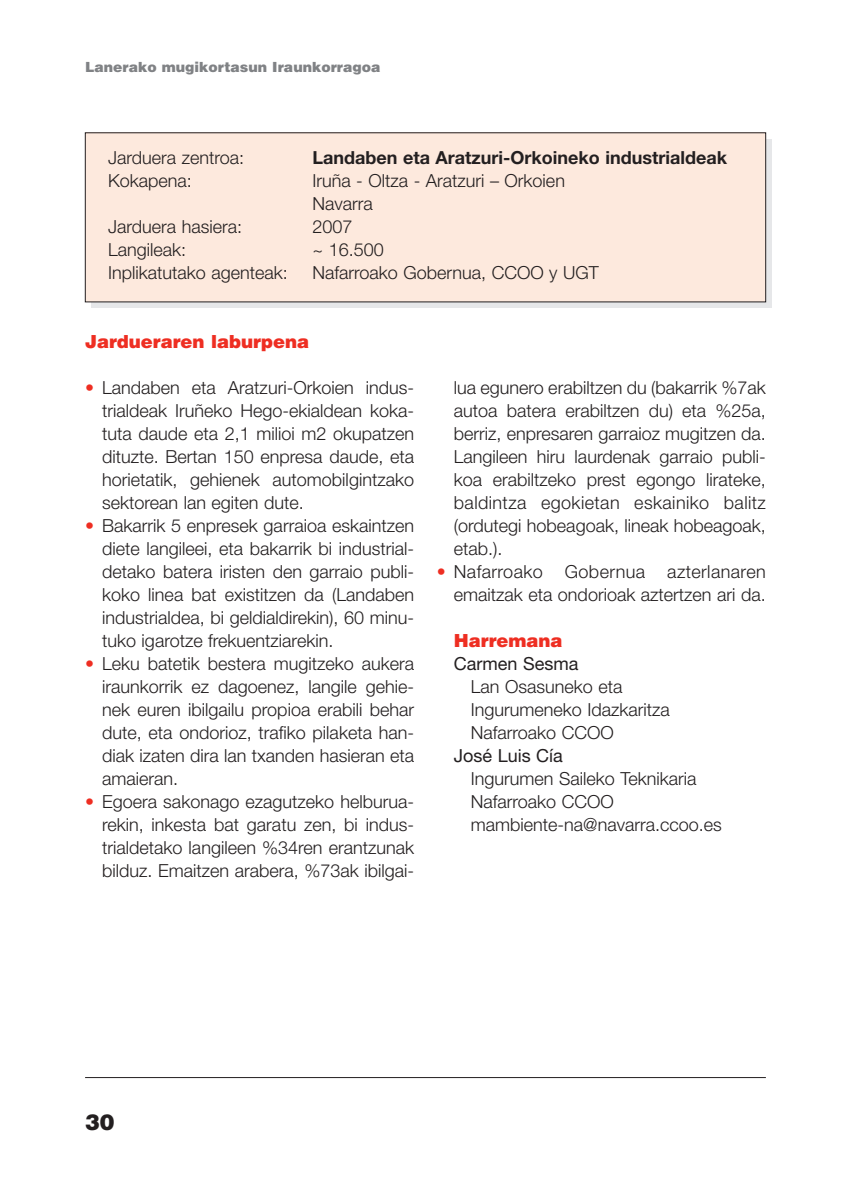
<style>
.page{position:relative;width:851px;height:1191px;background:#fff}
.page>*{position:absolute;margin:0;border:0;box-sizing:border-box;transform-origin:0 0}
.t1{font:900 22px "Helvetica";color:#231f20}
.t2{font:300 18px/23px "Helvetica Neue";color:#231f20;text-align:justify}
.t3{font:700 18px "Helvetica Neue";color:#231f20}
.t4{font:900 18px "Helvetica";color:#ee2e22}
.t5{font:18px "Helvetica Neue";color:#231f20}
.t6{font:900 14px "Helvetica";color:#808285}
.s1{color:#ee2e22}
</style>
<div class="page">
<svg style="left:91px;top:140px;width:680px;height:168px;background:#d5d5d7"></svg>
<div style="left:85px;top:133px;width:680px;height:169px;background:#fde9dd"></div>
<hr style="left:85px;top:1077px;width:680px;height:1px;background:#231f20">
<p class="t6" style="left:85px;top:59px;width:297px">Lanerako mugikortasun Iraunkorragoa</p>
<p class="t2" style="left:108px;top:146px;width:137px">Jarduera zentroa:</p>
<p class="t3" style="left:312px;top:146px;width:416px">Landaben eta Aratzuri-Orkoineko industrialdeak</p>
<p class="t2" style="left:108px;top:169px;width:85px">Kokapena:</p>
<p class="t2" style="left:312px;top:169px;width:254px">Iruña - Oltza - Aratzuri – Orkoien<br>Navarra</p>
<p class="t2" style="left:108px;top:215px;width:135px">Jarduera hasiera:</p>
<p class="t2" style="left:312px;top:215px;width:42px">2007</p>
<p class="t2" style="left:108px;top:238px;width:80px">Langileak:</p>
<p class="t2" style="left:312px;top:238px;width:73px">~ 16.500</p>
<p class="t2" style="left:108px;top:261px;width:181px">Inplikatutako agenteak:</p>
<p class="t2" style="left:312px;top:261px;width:288px">Nafarroako Gobernua, CCOO y UGT</p>
<p class="t4" style="left:85px;top:331px;width:225px">Jardueraren laburpena</p>
<p class="t2" style="left:102px;top:376px;width:313px;text-indent:-17px"><span class="s1">•</span> Landaben eta Aratzuri-Orkoien indus&shy;trialdeak Iruñeko Hego-ekialdean koka&shy;tuta daude eta 2,1 milioi m2 okupatzen dituzte. Bertan 150 enpresa daude, eta horietatik, gehienek automobilgintzako sektorean lan egiten dute.</p>
<p class="t2" style="left:102px;top:514px;width:313px;text-indent:-17px"><span class="s1">•</span> Bakarrik 5 enpresek garraioa eskaintzen diete langileei, eta bakarrik bi industrial&shy;detako batera iristen den garraio publi&shy;koko linea bat existitzen da (Landaben industrialdea, bi geldialdirekin), 60 minu&shy;tuko igarotze frekuentziarekin.</p>
<p class="t2" style="left:102px;top:652px;width:313px;text-indent:-17px"><span class="s1">•</span> Leku batetik bestera mugitzeko aukera iraunkorrik ez dagoenez, langile gehie&shy;nek euren ibilgailu propioa erabili behar dute, eta ondorioz, trafiko pilaketa han&shy;diak izaten dira lan txanden hasieran eta amaieran.</p>
<p class="t2" style="left:102px;top:790px;width:313px;text-indent:-17px"><span class="s1">•</span> Egoera sakonago ezagutzeko helburua&shy;rekin, inkesta bat garatu zen, bi indus&shy;trialdetako langileen %34ren erantzunak bilduz. Emaitzen arabera, %73ak ibilgai-</p>
<p class="t2" style="left:454px;top:376px;width:313px">lua egunero erabiltzen du (bakarrik %7ak autoa batera erabiltzen du) eta %25a, berriz, enpresaren garraioz mugitzen da.<br>Langileen hiru laurdenak garraio publi&shy;koa erabiltzeko prest egongo lirateke, baldintza egokietan eskainiko balitz (ordutegi hobeagoak, lineak hobeagoak, etab.).</p>
<p class="t2" style="left:437px;top:560px;width:330px;text-align:right"><span class="s1">•</span> Nafarroako Gobernua azterlanaren emaitzak eta ondorioak aztertzen ari da.</p>
<p class="t4" style="left:454px;top:630px;width:110px">Harremana</p>
<p class="t5" style="left:454px;top:653px;width:126px">Carmen Sesma</p>
<p class="t2" style="left:471px;top:675px;width:200px;text-align:left">Lan Osasuneko eta<br>Ingurumeneko Idazkaritza<br>Nafarroako CCOO</p>
<p class="t5" style="left:454px;top:745px;width:111px">José Luis Cía</p>
<p class="t2" style="left:471px;top:767px;width:252px;text-align:left">Ingurumen Saileko Teknikaria<br>Nafarroako CCOO mambiente-na@navarra.ccoo.es</p>
<p class="t1" style="left:85px;top:1110px;width:31px">30</p>
</div>
